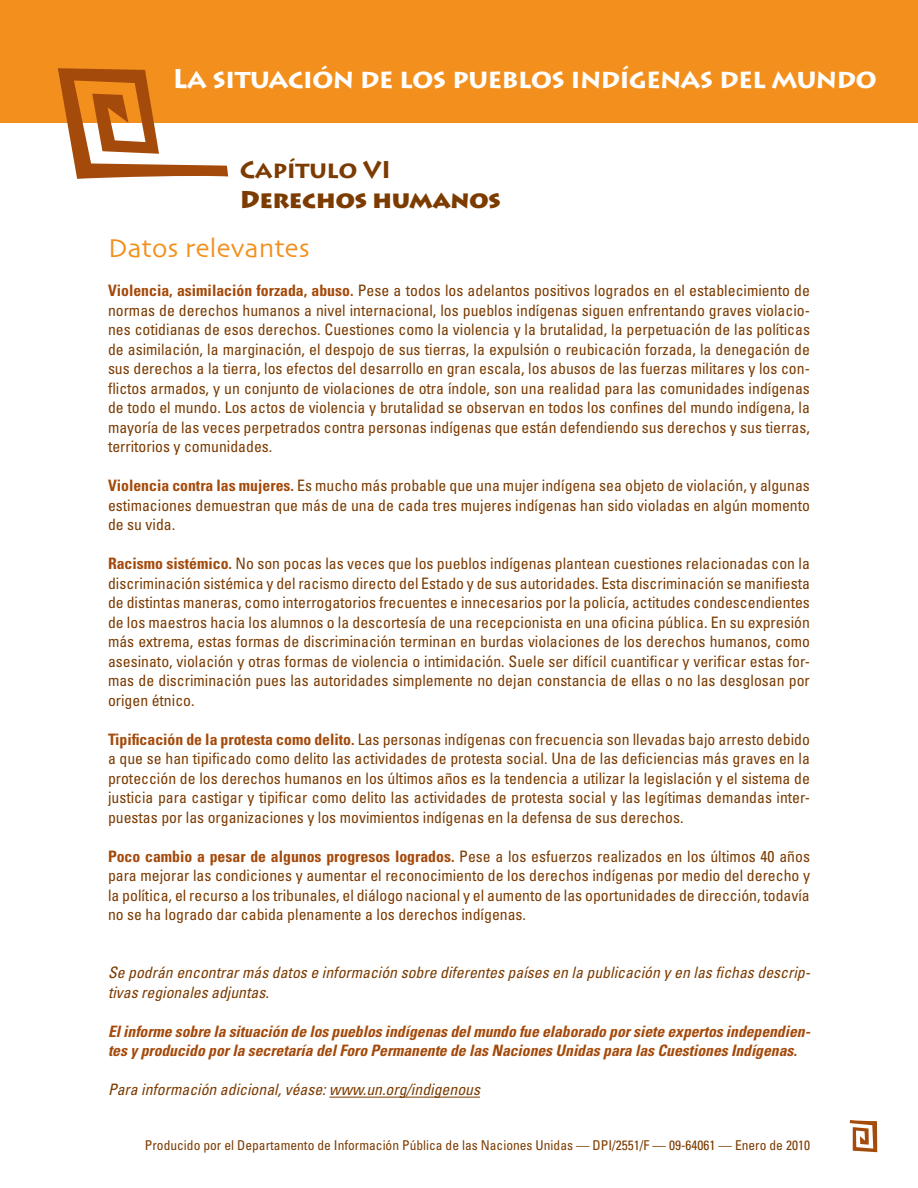
<style>
.page{position:relative;width:918px;height:1188px;background:#fff}
.page>*{position:absolute;margin:0;border:0;box-sizing:border-box;transform-origin:0 0}
.t1{font:700 27px "Lithos Pro";letter-spacing:-.03em;color:#fff}
.t2{font:27px "Skia";color:#f3901d}
.t3{font:900 24px "Lithos Pro";letter-spacing:-.02em;color:#7c3b00}
.t4{font:700 24px "Lithos Pro";letter-spacing:-.02em;color:#7c3b00}
.t5{font:condensed 15.75px/19.5px "Univers LT Std";color:#7c3b00;text-align:justify}
.t6{font:italic 700 condensed 15.75px/19.5px "Univers LT Std";letter-spacing:-.005em;color:#a44a0b}
.t7{font:italic condensed 15.75px/19.5px "Univers LT Std";color:#7c3b00}
.t8{font:condensed 13.5px "Univers LT Std";color:#7c3b00}
.s1{font-weight:700;color:#a44a0b}
</style>
<div class="page">
<div style="left:0;top:0;width:918px;height:123px;background:#f3901d"></div>
<svg style="left:58px;top:68px;width:170px;height:111px"></svg>
<svg style="left:850px;top:1120px;width:27px;height:32px"></svg>
<hr style="left:329px;top:1097px;width:151px;height:1px;background:#7c3b00">
<h1 class="t1" style="left:172px;top:63px;width:706px">La situación de los pueblos indígenas del mundo</h1>
<h2 class="t4" style="left:240px;top:155px;width:153px">Capítulo VI</h2>
<h2 class="t3" style="left:240px;top:185px;width:262px">Derechos humanos</h2>
<h1 class="t2" style="left:108px;top:232px;width:203px">Datos relevantes</h1>
<p class="t5" style="left:108px;top:280px;width:704px"><span class="s1">Violencia, asimilación forzada, abuso.</span> Pese a todos los adelantos positivos logrados en el establecimiento de normas de derechos humanos a nivel internacional, los pueblos indígenas siguen enfrentando graves violacio&shy;nes cotidianas de esos derechos. Cuestiones como la violencia y la brutalidad, la perpetuación de las políticas de asimilación, la marginación, el despojo de sus tierras, la expulsión o reubicación forzada, la denegación de sus derechos a la tierra, los efectos del desarrollo en gran escala, los abusos de las fuerzas militares y los con&shy;flictos armados, y un conjunto de violaciones de otra índole, son una realidad para las comunidades indígenas de todo el mundo. Los actos de violencia y brutalidad se observan en todos los confines del mundo indígena, la mayoría de las veces perpetrados contra personas indígenas que están defendiendo sus derechos y sus tierras, territorios y comunidades.</p>
<p class="t5" style="left:108px;top:475px;width:704px"><span class="s1">Violencia contra las mujeres.</span> Es mucho más probable que una mujer indígena sea objeto de violación, y algunas estimaciones demuestran que más de una de cada tres mujeres indígenas han sido violadas en algún momento de su vida.</p>
<p class="t5" style="left:108px;top:553px;width:704px"><span class="s1">Racismo sistémico.</span> No son pocas las veces que los pueblos indígenas plantean cuestiones relacionadas con la discriminación sistémica y del racismo directo del Estado y de sus autoridades. Esta discriminación se manifiesta de distintas maneras, como interrogatorios frecuentes e innecesarios por la policía, actitudes condescendientes de los maestros hacia los alumnos o la descortesía de una recepcionista en una oficina pública. En su expresión más extrema, estas formas de discriminación terminan en burdas violaciones de los derechos humanos, como asesinato, violación y otras formas de violencia o intimidación. Suele ser difícil cuantificar y verificar estas for&shy;mas de discriminación pues las autoridades simplemente no dejan constancia de ellas o no las desglosan por origen étnico.</p>
<p class="t5" style="left:108px;top:729px;width:703px"><span class="s1">Tipificación de la protesta como delito.</span> Las personas indígenas con frecuencia son llevadas bajo arresto debido a que se han tipificado como delito las actividades de protesta social. Una de las deficiencias más graves en la protección de los derechos humanos en los últimos años es la tendencia a utilizar la legislación y el sistema de justicia para castigar y tipificar como delito las actividades de protesta social y las legítimas demandas inter&shy;puestas por las organizaciones y los movimientos indígenas en la defensa de sus derechos.</p>
<p class="t5" style="left:108px;top:846px;width:704px"><span class="s1">Poco cambio a pesar de algunos progresos logrados.</span> Pese a los esfuerzos realizados en los últimos 40 años para mejorar las condiciones y aumentar el reconocimiento de los derechos indígenas por medio del derecho y la política, el recurso a los tribunales, el diálogo nacional y el aumento de las oportunidades de dirección, todavía no se ha logrado dar cabida plenamente a los derechos indígenas.</p>
<p class="t7" style="left:108px;top:963px;width:704px">Se podrán encontrar más datos e información sobre diferentes países en la publicación y en las fichas descrip&shy;tivas regionales adjuntas.</p>
<p class="t6" style="left:108px;top:1022px;width:704px">El informe sobre la situación de los pueblos indígenas del mundo fue elaborado por siete expertos independien&shy;tes y producido por la secretaría del Foro Permanente de las Naciones Unidas para las Cuestiones Indígenas.</p>
<p class="t7" style="left:108px;top:1080px;width:374px">Para información adicional, véase: www.un.org/indigenous</p>
<p class="t8" style="left:145px;top:1136px;width:667px">Producido por el Departamento de Información Pública de las Naciones Unidas — DPI/2551/F — 09-64061 — Enero de 2010</p>
</div>
